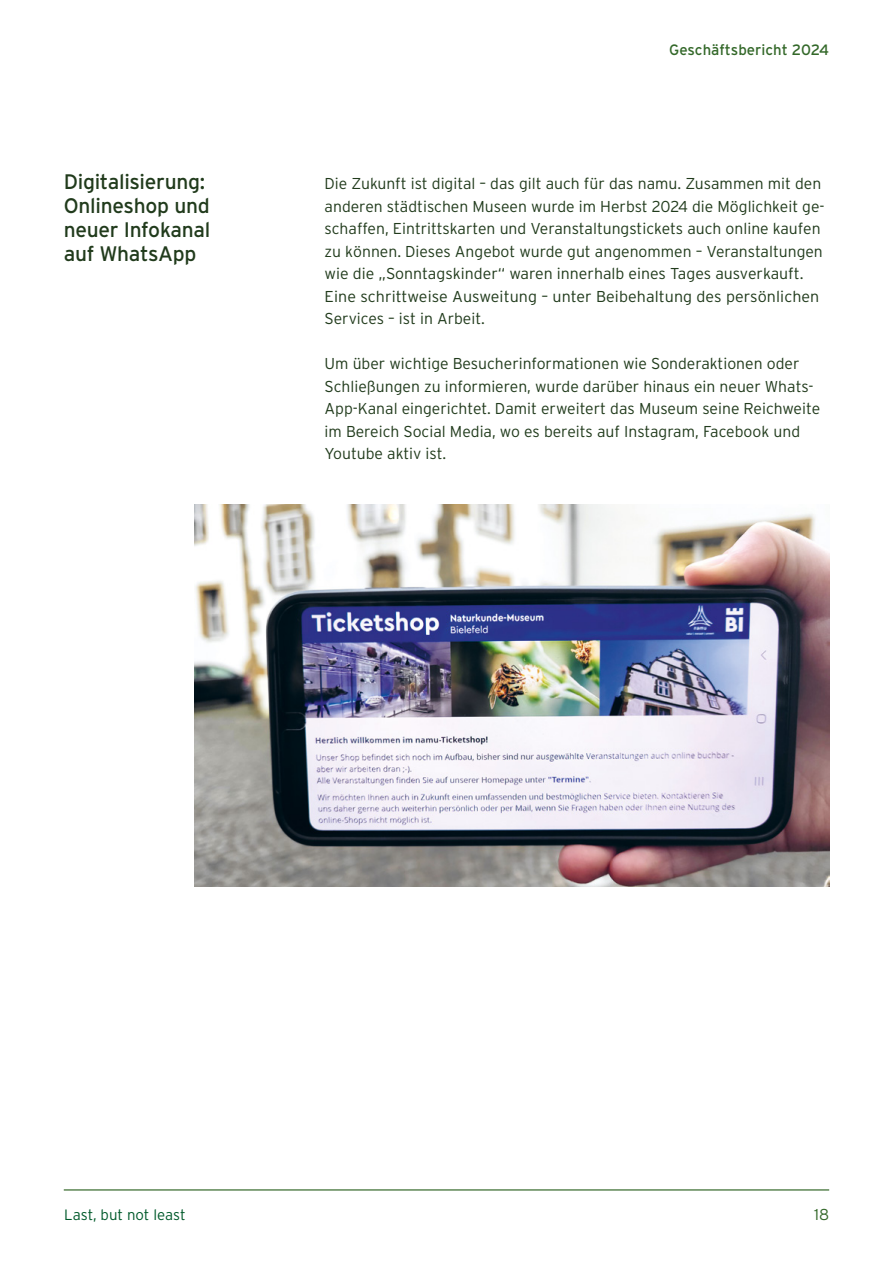
<style>
.page{position:relative;width:893px;height:1263px;background:#fff}
.page>*{position:absolute;margin:0;border:0;box-sizing:border-box;transform-origin:0 0}
.t1{font:21px/24px "Interstate";letter-spacing:-.015em;color:#213b1c}
.t2{font:300 15.75px/22.5px "Interstate";color:#213b1c}
.t3{font:300 15.75px "Interstate";color:#336829}
.t4{font:15px "Interstate";color:#336829}
.t5{font:300 15px "Interstate";color:#005a2b}
</style>
<div class="page">
<hr style="left:64px;top:1189px;width:765px;height:1px;background:#336829">
<img style="left:194px;top:504px;width:635px;height:383px">
<p class="t4" style="left:669px;top:41px;width:161px">Geschäftsbericht 2024</p>
<h1 class="t1" style="left:64px;top:169px;width:148px">Digitalisierung:<br>Onlineshop und neuer Infokanal auf WhatsApp</h1>
<p class="t2" style="left:325px;top:172px;width:502px">Die Zukunft ist digital – das gilt auch für das namu. Zusammen mit den anderen städtischen Museen wurde im Herbst 2024 die Möglichkeit ge&shy;schaffen, Eintrittskarten und Veranstaltungstickets auch online kaufen zu können. Dieses Angebot wurde gut angenommen – Veranstaltungen wie die „Sonntagskinder“ waren innerhalb eines Tages ausverkauft.<br>Eine schrittweise Ausweitung – unter Beibehaltung des persönlichen Services – ist in Arbeit.</p>
<p class="t2" style="left:325px;top:352px;width:497px">Um über wichtige Besucherinformationen wie Sonderaktionen oder Schließungen zu informieren, wurde darüber hinaus ein neuer Whats-App-Kanal eingerichtet. Damit erweitert das Museum seine Reichweite im Bereich Social Media, wo es bereits auf Instagram, Facebook und Youtube aktiv ist.</p>
<p class="t5" style="left:64px;top:1206px;width:123px">Last, but not least</p>
<p class="t3" style="left:814px;top:1206px;width:16px">18</p>
</div>
